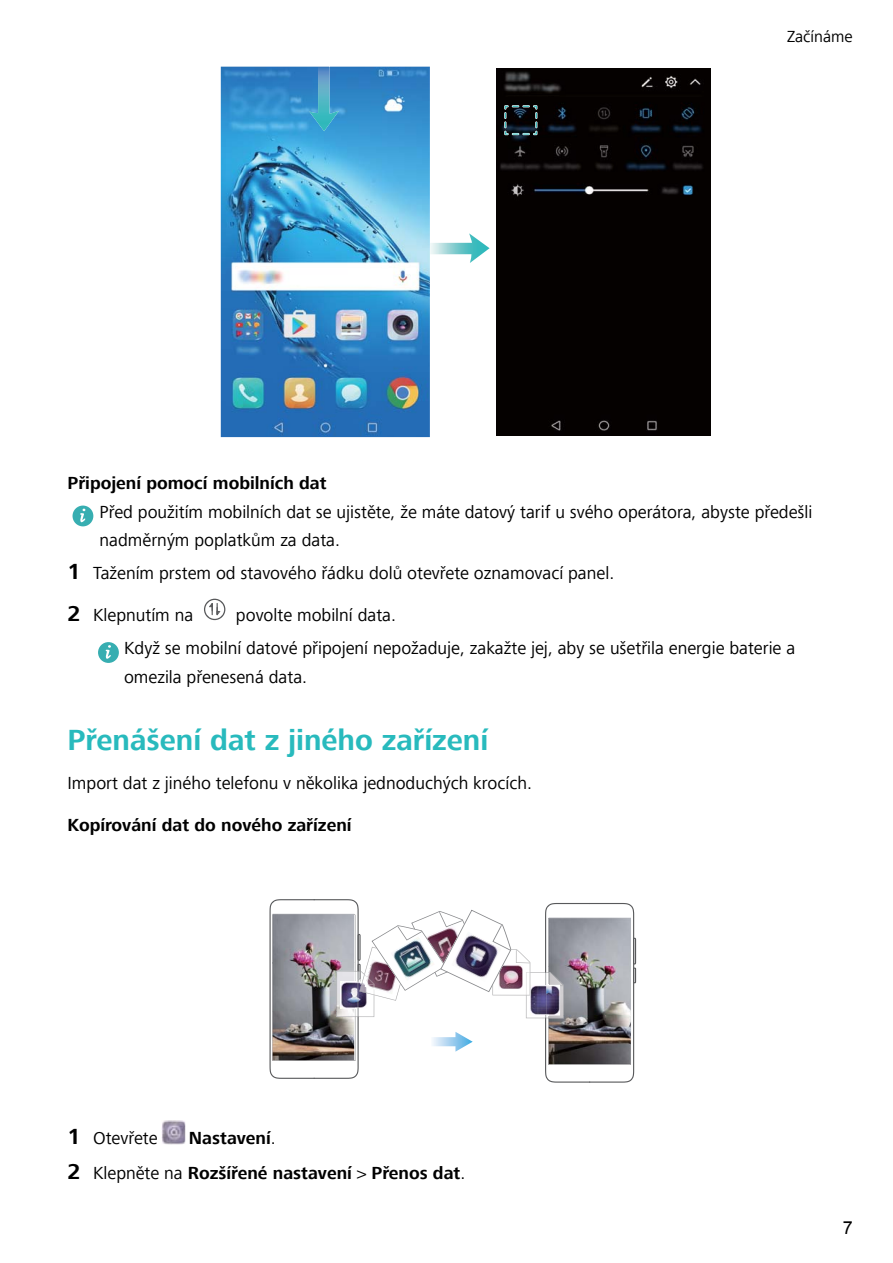
<style>
.page{position:relative;width:893px;height:1263px;background:#fff}
.page>*{position:absolute;margin:0;border:0;box-sizing:border-box;transform-origin:0 0}
.t1{font:700 30px "Frutiger Next Com";color:#28babd}
.t2{font:18px/28.5px "Frutiger Next Com";color:#000}
.t3{font:700 18px/34.5px "Frutiger Next Com";color:#000}
.t4{font:18px "Arial";color:#000}
.t5{font:16.5px "Frutiger Next Com";color:#000}
.s1{font-weight:700;font-size:22.5px}
.s2{font-weight:400}
.s3{font-size:22.5px}
</style>
<div class="page">
<svg style="left:220px;top:66px;width:491px;height:372px;fill:#050100"></svg>
<svg style="left:504px;top:105px;width:33px;height:30px"></svg>
<img style="left:221px;top:67px;width:209px;height:370px">
<img style="left:309px;top:67px;width:30px;height:64px">
<svg style="left:72px;top:505px;width:22px;height:22px"></svg>
<svg style="left:204px;top:598px;width:22px;height:23px"></svg>
<svg style="left:98px;top:642px;width:21px;height:21px"></svg>
<img style="left:269px;top:899px;width:368px;height:184px">
<img style="left:164px;top:1120px;width:19px;height:1px">
<svg style="left:185px;top:1123px;width:1px;height:19px"></svg>
<img style="left:161px;top:1121px;width:24px;height:23px">
<p class="t5" style="left:787px;top:27px;width:67px">Začínáme</p>
<p class="t3" style="left:68px;top:466px;width:261px">Připojení pomocí mobilních dat</p>
<p class="t2" style="left:100px;top:497px;width:714px">Před použitím mobilních dat se ujistěte, že máte datový tarif u svého operátora, abyste předešli nadměrným poplatkům za data.</p>
<p class="t2" style="left:68px;top:558px;width:548px"><span class="s1">1</span> Tažením prstem od stavového řádku dolů otevřete oznamovací panel.</p>
<p class="t2" style="left:68px;top:601px;width:127px"><span class="s1">2</span> Klepnutím na</p>
<p class="t2" style="left:124px;top:599px;width:673px;line-height:33px;text-indent:112px">povolte mobilní data.<br>Když se mobilní datové připojení nepožaduje, zakažte jej, aby se ušetřila energie baterie a</p>
<p class="t2" style="left:124px;top:662px;width:185px">omezila přenesená data.</p>
<h1 class="t1" style="left:68px;top:723px;width:422px">Přenášení dat z jiného zařízení</h1>
<p class="t2" style="left:68px;top:769px;width:466px">Import dat z jiného telefonu v několika jednoduchých krocích.</p>
<p class="t3" style="left:68px;top:808px;width:286px">Kopírování dat do nového zařízení</p>
<p class="t2" style="left:68px;top:1124px;width:92px"><span class="s1">1</span> Otevřete</p>
<p class="t3" style="left:68px;top:1121px;width:399px;text-indent:121px">Nastavení<span class="s2">.<br></span><span class="s3">2</span> <span class="s2">Klepněte na</span> Rozšířené nastavení <span class="s2">&gt;</span> Přenos dat<span class="s2">.</span></p>
<p class="t4" style="left:843px;top:1218px;width:12px">7</p>
</div>
